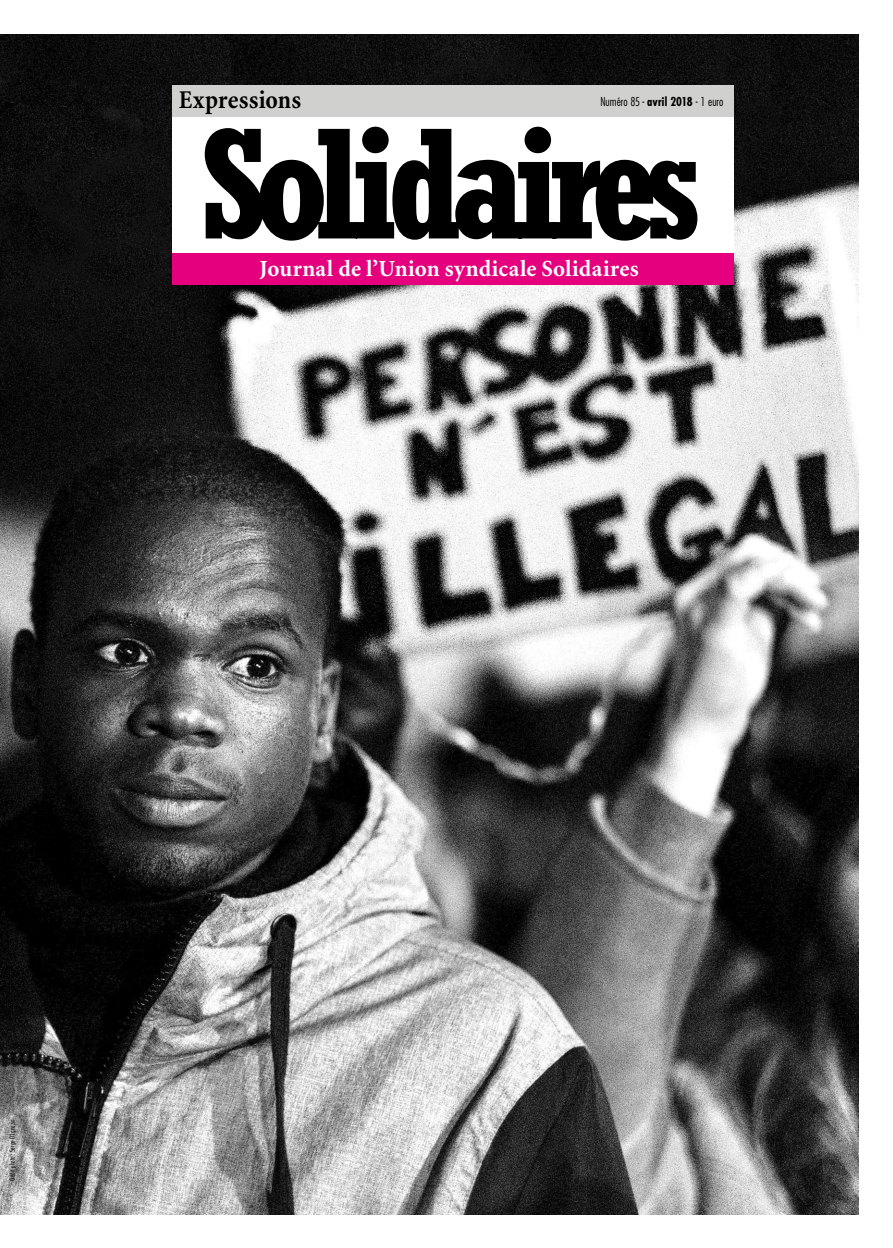
<style>
.page{position:relative;width:893px;height:1248px;background:#fff}
.page>*{position:absolute;margin:0;border:0;box-sizing:border-box;transform-origin:0 0}
.t1{font:700 condensed 26px "Minion";letter-spacing:.005em;color:#000}
.t2{font:700 23px "Minion";letter-spacing:.015em;color:#fff}
.t3{font:300 condensed 12px "Futura";letter-spacing:.01em;color:#000}
.t4{font:700 condensed 12px "Futura";letter-spacing:.01em;color:#000}
.t5{font:300 condensed 7px "Futura";letter-spacing:.02em;color:#000}
.s1{font-weight:700}
</style>
<div class="page">
<img style="left:0;top:34px;width:859px;height:1180px">
<div style="left:173px;top:101px;width:561px;height:184px;background:#fff"></div>
<div style="left:173px;top:254px;width:561px;height:31px;background:#e5007e"></div>
<svg style="left:205px;top:127px;width:492px;height:114px;fill:#000"></svg>
<div style="left:173px;top:86px;width:561px;height:31px;background:#d0d0cf"></div>
<p class="t1" style="left:179px;top:86px;width:124px">Expressions</p>
<p class="t3" style="left:591px;top:94px;width:46px">Numéro 59 -</p>
<p class="t1" style="left:179px;top:89px;width:124px">Expressions</p>
<p class="t3" style="left:621px;top:94px;width:11px">74</p>
<p class="t3" style="left:687px;top:94px;width:38px"><span class="s1">6</span> - 1 euro</p>
<p class="t3" style="left:600px;top:94px;width:68px">Numéro 85 - <span class="s1">février</span></p>
<p class="t4" style="left:687px;top:94px;width:7px">3</p>
<p class="t4" style="left:647px;top:94px;width:47px">avril 2018</p>
<p class="t2" style="left:260px;top:256px;width:380px">Journal de l’Union syndicale Solidaires</p>
<p class="t5" style="left:8px;top:1181px;width:64px;rotate:-90deg">Crédit photo: Serge D’Ignazio</p>
</div>
